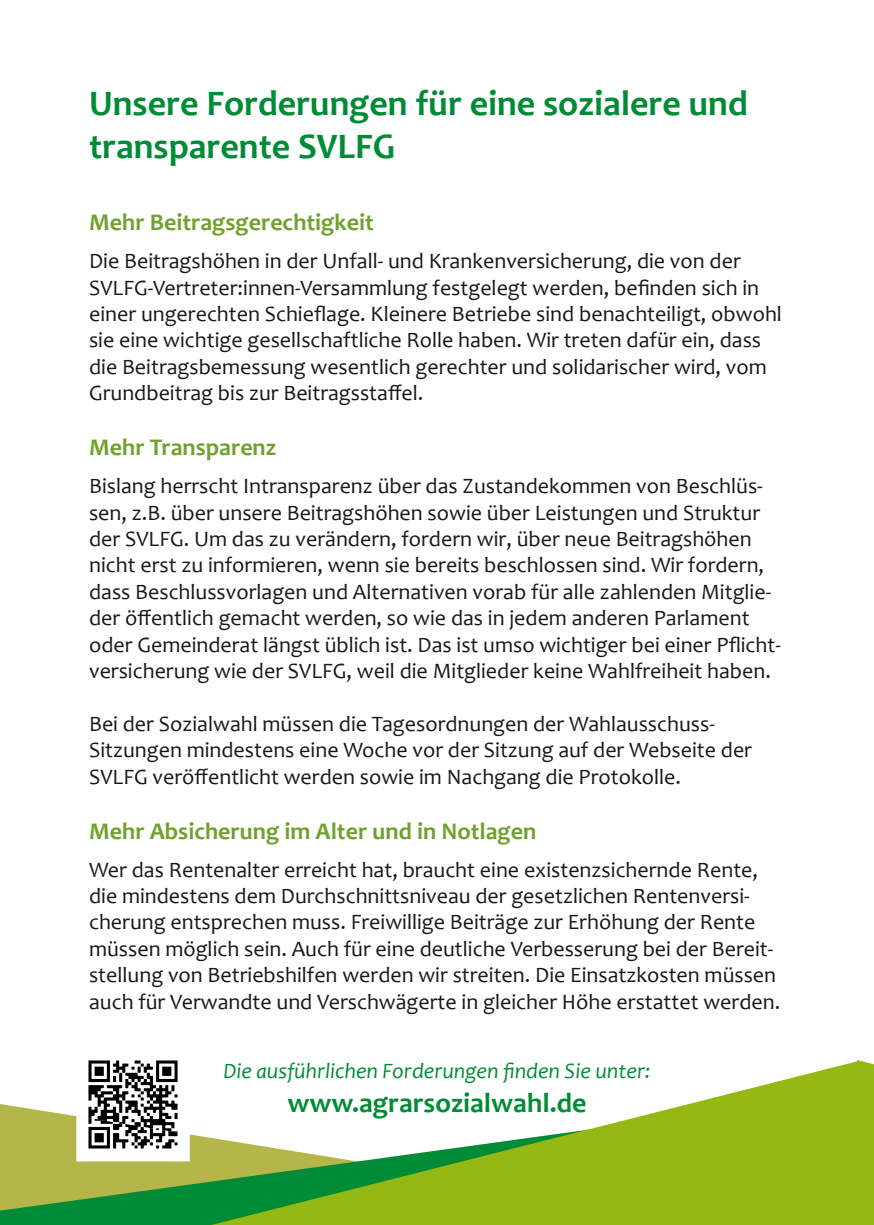
<style>
.page{position:relative;width:874px;height:1225px;background:#fff}
.page>*{position:absolute;margin:0;border:0;box-sizing:border-box;transform-origin:0 0}
.t1{font:700 36px/43.2px "Candara";color:#008c36}
.t2{font:700 28px "Candara";color:#008c36}
.t3{font:700 24px "Candara";color:#70a12e}
.t4{font:22px/26.4px "Candara";color:#1a171c}
.t5{font:italic 22px "Candara";color:#008c36}
</style>
<div class="page">
<svg style="left:0;top:1104px;width:211px;height:121px;background:#7fad4e"></svg>
<svg style="left:211px;top:1061px;width:645px;height:164px"></svg>
<div style="left:856px;top:1060px;width:17px;height:165px;background:#95b812"></div>
<img style="left:76px;top:1060px;width:114px;height:56px">
<img style="left:76px;top:1116px;width:114px;height:45px">
<h1 class="t1" style="left:89px;top:81px;width:660px">Unsere Forderungen für eine sozialere und transparente SVLFG</h1>
<p class="t3" style="left:89px;top:207px;width:286px">Mehr Beitragsgerechtigkeit</p>
<p class="t4" style="left:89px;top:247px;width:694px">Die Beitragshöhen in der Unfall- und Krankenversicherung, die von der SVLFG-Vertreter:innen-Versammlung festgelegt werden, befinden sich in einer ungerechten Schieflage. Kleinere Betriebe sind benachteiligt, obwohl sie eine wichtige gesellschaftliche Rolle haben. Wir treten dafür ein, dass die Beitragsbemessung wesentlich gerechter und solidarischer wird, vom Grundbeitrag bis zur Beitragsstaffel.</p>
<p class="t3" style="left:89px;top:432px;width:189px">Mehr Transparenz</p>
<p class="t4" style="left:89px;top:472px;width:693px">Bislang herrscht Intransparenz über das Zustandekommen von Beschlüs&shy;sen, z.B. über unsere Beitragshöhen sowie über Leistungen und Struktur der SVLFG. Um das zu verändern, fordern wir, über neue Beitragshöhen nicht erst zu informieren, wenn sie bereits beschlossen sind. Wir fordern, dass Beschlussvorlagen und Alternativen vorab für alle zahlenden Mitglie&shy;der öffentlich gemacht werden, so wie das in jedem anderen Parlament oder Gemeinderat längst üblich ist. Das ist umso wichtiger bei einer Pflicht&shy;versicherung wie der SVLFG, weil die Mitglieder keine Wahlfreiheit haben.</p>
<p class="t4" style="left:89px;top:710px;width:664px">Bei der Sozialwahl müssen die Tagesordnungen der Wahlausschuss-<br>Sitzungen mindestens eine Woche vor der Sitzung auf der Webseite der<br>SVLFG veröffentlicht werden sowie im Nachgang die Protokolle.</p>
<p class="t3" style="left:89px;top:816px;width:448px">Mehr Absicherung im Alter und in Notlagen</p>
<p class="t4" style="left:89px;top:856px;width:692px">Wer das Rentenalter erreicht hat, braucht eine existenzsichernde Rente, die mindestens dem Durchschnittsniveau der gesetzlichen Rentenversi&shy;cherung entsprechen muss. Freiwillige Beiträge zur Erhöhung der Rente müssen möglich sein. Auch für eine deutliche Verbesserung bei der Bereit&shy;stellung von Betriebshilfen werden wir streiten. Die Einsatzkosten müssen auch für Verwandte und Verschwägerte in gleicher Höhe erstattet werden.</p>
<p class="t5" style="left:223px;top:1057px;width:428px">Die ausführlichen Forderungen finden Sie unter:</p>
<p class="t2" style="left:287px;top:1085px;width:300px">www.agrarsozialwahl.de</p>
</div>
